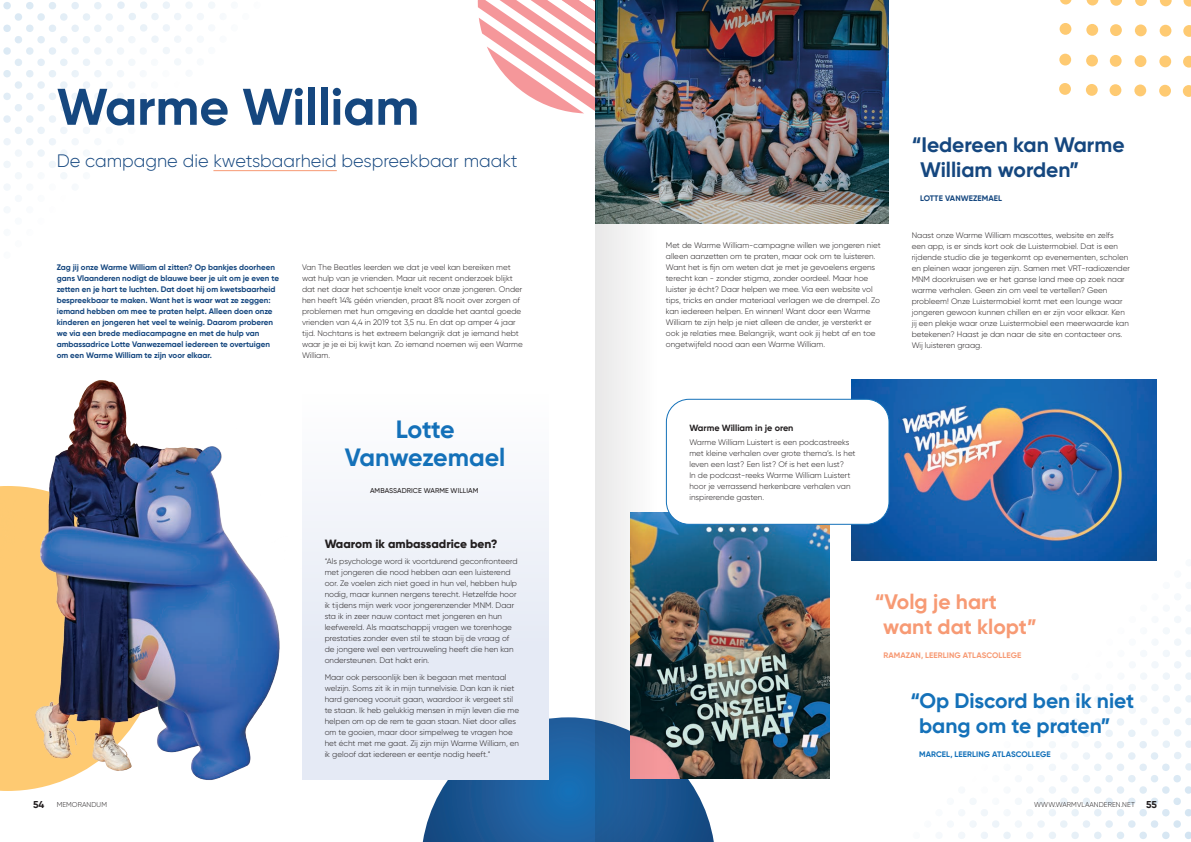
<style>
.page{position:relative;width:1191px;height:842px;background:#fff}
.page>*{position:absolute;margin:0;border:0;box-sizing:border-box;transform-origin:0 0}
.t1{font:700 51.4px "Gilroy";color:#15477f}
.t2{font:700 25px/28px "Gilroy";letter-spacing:-.01em;color:#1471b9;text-align:center}
.t3{font:700 21px/25px "Gilroy";color:#1471b9}
.t4{font:700 21px/25px "Gilroy";color:#15477f}
.t5{font:700 21px/25px "Gilroy";color:#f79a74}
.t6{font:300 18px "Gilroy";color:#15477f}
.t7{font:800 12px "Gilroy";color:#231f20}
.Q___A{font:700 9px "Gilroy";color:#231f20}
.t8{font:300 8px/11px "Gilroy";color:#231f20}
.Inleiding{font:700 8px/11px "Gilroy";color:#15477f}
.t9{font:700 8px "Gilroy";letter-spacing:.01em;color:#f79a74}
.t10{font:700 8px "Gilroy";letter-spacing:.01em;color:#1471b9}
.t11{font:300 7px "Gilroy";letter-spacing:.01em;color:#231f20}
.t12{font:500 7px "Gilroy";letter-spacing:.01em;color:#231f20}
.s1{font-weight:700;font-size:10px}
</style>
<div class="page">
<svg style="left:953px;top:583px;width:238px;height:256px"></svg>
<svg style="left:3px;top:1px;width:258px;height:211px"></svg>
<div style="left:1085px;top:84px;width:12px;height:12px;background:#feca72;border-radius:50%"></div>
<div style="left:1086px;top:55px;width:12px;height:12px;background:#feca72;border-radius:50%"></div>
<div style="left:1086px;top:24px;width:12px;height:12px;background:#feca72;border-radius:50%"></div>
<div style="left:1109px;top:84px;width:12px;height:12px;background:#feca72;border-radius:50%"></div>
<div style="left:1109px;top:55px;width:12px;height:12px;background:#feca72;border-radius:50%"></div>
<div style="left:1110px;top:24px;width:11px;height:12px;background:#feca72;border-radius:50%"></div>
<div style="left:1134px;top:84px;width:12px;height:12px;background:#feca72;border-radius:50%"></div>
<div style="left:1134px;top:55px;width:12px;height:12px;background:#feca72;border-radius:50%"></div>
<div style="left:1134px;top:24px;width:12px;height:12px;background:#feca72;border-radius:50%"></div>
<svg style="left:1086px;top:0;width:12px;height:6px"></svg>
<svg style="left:1110px;top:0;width:12px;height:6px"></svg>
<svg style="left:1135px;top:0;width:12px;height:6px"></svg>
<div style="left:1159px;top:85px;width:12px;height:12px;background:#feca72;border-radius:50%"></div>
<div style="left:1159px;top:55px;width:12px;height:12px;background:#feca72;border-radius:50%"></div>
<div style="left:1159px;top:25px;width:12px;height:12px;background:#feca72;border-radius:50%"></div>
<svg style="left:1182px;top:85px;width:9px;height:12px"></svg>
<svg style="left:1183px;top:56px;width:8px;height:12px"></svg>
<svg style="left:1183px;top:25px;width:8px;height:12px"></svg>
<svg style="left:1159px;top:0;width:12px;height:6px"></svg>
<svg style="left:1183px;top:0;width:8px;height:7px"></svg>
<div style="left:1059px;top:83px;width:12px;height:12px;background:#feca72;border-radius:50%"></div>
<div style="left:1059px;top:54px;width:12px;height:12px;background:#feca72;border-radius:50%"></div>
<div style="left:1059px;top:23px;width:12px;height:12px;background:#feca72;border-radius:50%"></div>
<svg style="left:1060px;top:0;width:11px;height:5px"></svg>
<svg style="left:478px;top:0;width:117px;height:113px"></svg>
<img style="left:666px;top:0;width:223px;height:224px">
<hr style="left:213px;top:170px;width:124px;height:1px;background:#f79a74">
<img style="left:0;top:380px;width:280px;height:411px">
<svg style="left:423px;top:717px;width:291px;height:125px;background:#2d69a3"></svg>
<div style="left:302px;top:394px;width:246px;height:386px;background:linear-gradient(to bottom,#fbfcfd,#dfe5f3)"></div>
<img style="left:851px;top:379px;width:306px;height:182px">
<img style="left:666px;top:512px;width:164px;height:266px">
<div style="left:666px;top:399px;width:223px;height:125px;background:#fff;border-radius:23px"></div>
<div style="left:666px;top:399px;width:223px;height:126px;border:1px solid #1471b9;border-radius:23px"></div>
<img style="left:595px;top:0;width:71px;height:842px">
<p class="t1" style="left:57px;top:75px;width:364px">Warme William</p>
<p class="t6" style="left:57px;top:149px;width:462px">De campagne die kwetsbaarheid bespreekbaar maakt</p>
<p class="Inleiding" style="left:57px;top:262px;width:224px">Zag jij onze Warme William al zitten? Op bankjes doorheen gans Vlaanderen nodigt de blauwe beer je uit om je even te zetten en je hart te luchten. Dat doet hij om kwetsbaarheid bespreekbaar te maken. Want het is waar wat ze zeggen: iemand hebben om mee te praten helpt. Alleen doen onze kinderen en jongeren het veel te weinig. Daarom proberen we via een brede mediacampagne en met de hulp van ambassadrice Lotte Vanwezemael iedereen te overtuigen om een Warme William te zijn voor elkaar.</p>
<p class="t8" style="left:302px;top:262px;width:222px">Van The Beatles leerden we dat je veel kan bereiken met wat hulp van je vrienden. Maar uit recent onderzoek blijkt dat net daar het schoentje knelt voor onze jongeren. Onder hen heeft 14% géén vrienden, praat 8% nooit over zorgen of problemen met hun omgeving en daalde het aantal goede vrienden van 4,4 in 2019 tot 3,5 nu. En dat op amper 4 jaar tijd. Nochtans is het extreem belangrijk dat je iemand hebt waar je je ei bij kwijt kan. Zo iemand noemen wij een Warme William.</p>
<p class="t2" style="left:345px;top:415px;width:162px">Lotte<br>Vanwezemael</p>
<p class="t12" style="left:370px;top:486px;width:110px">AMBASSADRICE WARME WILLIAM</p>
<p class="t7" style="left:325px;top:536px;width:174px">Waarom ik ambassadrice ben?</p>
<p class="t8" style="left:325px;top:556px;width:194px">“Als psychologe word ik voortdurend geconfronteerd met jongeren die nood hebben aan een luisterend oor. Ze voelen zich niet goed in hun vel, hebben hulp nodig, maar kunnen nergens terecht. Hetzelfde hoor ik tijdens mijn werk voor jongerenzender MNM. Daar sta ik in zeer nauw contact met jongeren en hun leefwereld. Als maatschappij vragen we torenhoge prestaties zonder even stil te staan bij de vraag of de jongere wel een vertrouweling heeft die hen kan ondersteunen. Dat hakt erin.</p>
<p class="t8" style="left:325px;top:671px;width:196px">Maar ook persoonlijk ben ik begaan met mentaal welzijn. Soms zit ik in mijn tunnelvisie. Dan kan ik niet hard genoeg vooruit gaan, waardoor ik vergeet stil te staan. Ik heb gelukkig mensen in mijn leven die me helpen om op de rem te gaan staan. Niet door alles om te gooien, maar door simpelweg te vragen hoe het écht met me gaat. Zij zijn mijn Warme William, en ik geloof dat iedereen er eentje nodig heeft.”</p>
<p class="t8" style="left:666px;top:240px;width:216px">Met de Warme William-campagne willen we jongeren niet alleen aanzetten om te praten, maar ook om te luisteren.<br>Want het is fijn om weten dat je met je gevoelens ergens terecht kan - zonder stigma, zonder oordeel. Maar hoe luister je écht? Daar helpen we mee. Via een website vol tips, tricks en ander materiaal verlagen we de drempel. Zo kan iedereen helpen. En winnen! Want door een Warme William te zijn help je niet alleen de ander, je versterkt er ook je relaties mee. Belangrijk, want ook jij hebt af en toe ongetwijfeld nood aan een Warme William.</p>
<p class="Q___A" style="left:689px;top:422px;width:106px">Warme William in je oren</p>
<p class="t8" style="left:689px;top:436px;width:168px">Warme William Luistert is een podcastreeks met kleine verhalen over grote thema’s. Is het leven een last? Een list? Of is het een lust?<br>In de podcast-reeks Warme William Luistert hoor je verrassend herkenbare verhalen van inspirerende gasten.</p>
<p class="t4" style="left:920px;top:132px;width:206px;text-indent:-9px">“Iedereen kan Warme<br>William worden”</p>
<p class="Inleiding" style="left:920px;top:193px;width:83px">LOTTE VANWEZEMAEL</p>
<p class="t8" style="left:911px;top:230px;width:220px">Naast onze Warme William mascottes, website en zelfs<br>een app, is er sinds kort ook de Luistermobiel. Dat is een rijdende studio die je tegenkomt op evenementen, scholen en pleinen waar jongeren zijn. Samen met VRT-radiozender MNM doorkruisen we er het ganse land mee op zoek naar warme verhalen. Geen zin om veel te vertellen? Geen probleem! Onze Luistermobiel komt met een lounge waar jongeren gewoon kunnen chillen en er zijn voor elkaar. Ken jij een plekje waar onze Luistermobiel een meerwaarde kan betekenen? Haast je dan naar de site en contacteer ons.<br>Wij luisteren graag.</p>
<p class="t5" style="left:883px;top:589px;width:155px;text-indent:-9px">“Volg je hart want dat klopt”</p>
<p class="t9" style="left:883px;top:650px;width:139px">RAMAZAN, LEERLING ATLASCOLLEGE</p>
<p class="t3" style="left:919px;top:688px;width:217px;text-indent:-9px">“Op Discord ben ik niet bang om te praten”</p>
<p class="t10" style="left:919px;top:749px;width:133px">MARCEL, LEERLING ATLASCOLLEGE</p>
<p class="t11" style="left:33px;top:800px;width:75px"><span class="s1">54</span> MEMORANDUM</p>
<p class="t11" style="left:1034px;top:800px;width:124px">WWW.WARMVLAANDEREN.NET <span class="s1">55</span></p>
</div>
